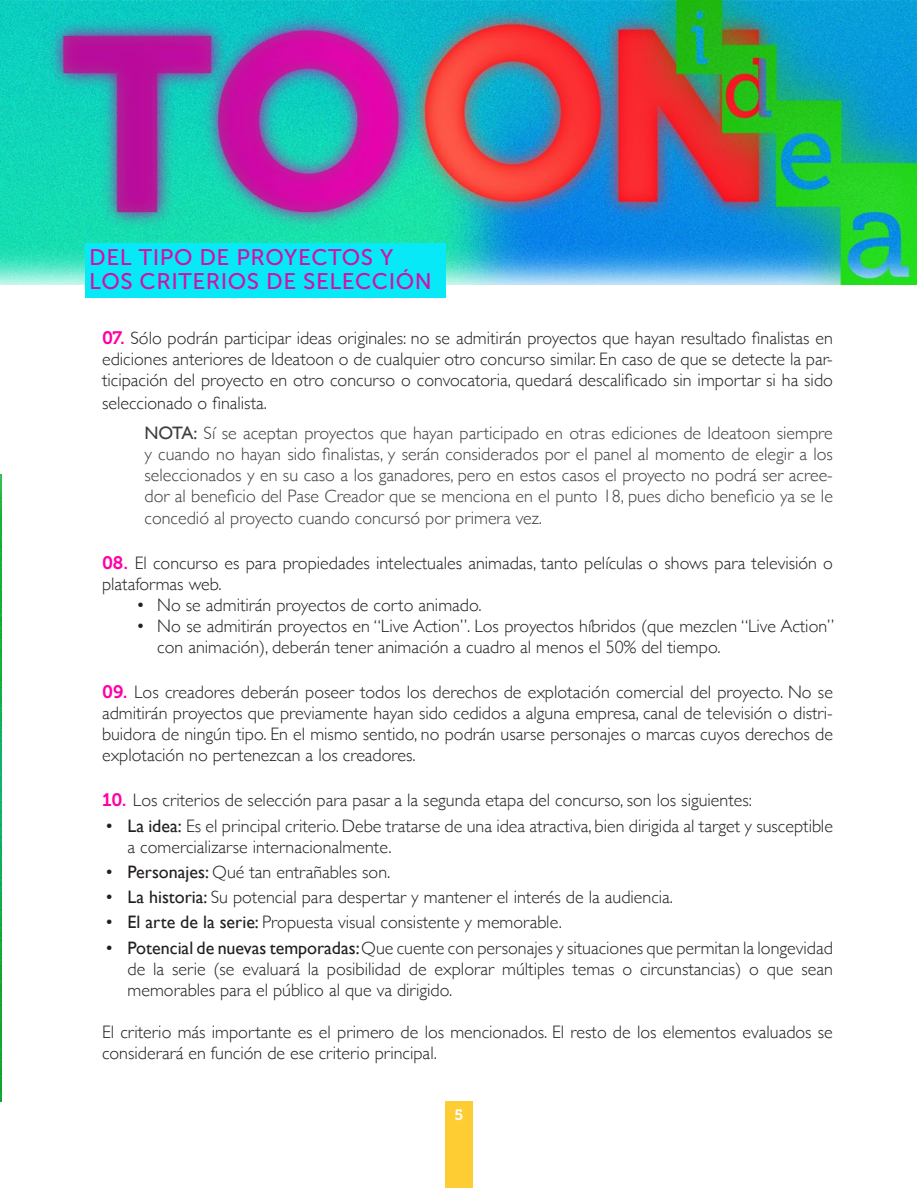
<style>
.page{position:relative;width:918px;height:1188px;background:#fff}
.page>*{position:absolute;margin:0;border:0;box-sizing:border-box;transform-origin:0 0}
.t1{font:22.5px "Museo Sans 500";letter-spacing:.025em;color:#d20eac}
.numeros{font:300 18px/21px "Gill Sans";color:#231f20}
.numeros-2{font:300 18px/21.3px "Gill Sans";color:#3e3e3f;text-align:justify}
.t2{font:15px "Museo 700";color:#fff}
.s1{font-family:"Museo 700";font-weight:400;color:#ff00a7}
.s2{font-weight:400}
</style>
<div class="page">
<div style="left:445px;top:1101px;width:28px;height:87px;background:#fecd33"></div>
<img style="left:0;top:474px;width:1px;height:627px">
<img style="left:0;top:0;width:917px;height:285px">
<div style="left:85px;top:243px;width:360px;height:55px;background:#07e9f7"></div>
<p class="t1" style="left:89px;top:244px;width:306px">DEL TIPO DE PROYECTOS Y</p>
<p class="t1" style="left:89px;top:268px;width:344px">LOS CRITERIOS DE SELECCIÓN</p>
<p class="numeros" style="left:102px;top:327px;width:732px;line-height:21.5px;text-align:justify"><span class="s1">07.</span> Sólo podrán participar ideas originales: no se admitirán proyectos que hayan resultado finalistas en ediciones anteriores de Ideatoon o de cualquier otro concurso similar. En caso de que se detecte la par&shy;ticipación del proyecto en otro concurso o convocatoria, quedará descalificado sin importar si ha sido seleccionado o finalista.</p>
<p class="numeros-2" style="left:145px;top:421px;width:690px"><span class="s2">NOTA:</span> Sí se aceptan proyectos que hayan participado en otras ediciones de Ideatoon siempre y cuando no hayan sido finalistas, y serán considerados por el panel al momento de elegir a los seleccionados y en su caso a los ganadores, pero en estos casos el proyecto no podrá ser acree&shy;dor al beneficio del Pase Creador que se menciona en el punto 18, pues dicho beneficio ya se le concedió al proyecto cuando concursó por primera vez.</p>
<p class="numeros" style="left:102px;top:552px;width:732px"><span class="s1">08.</span> El concurso es para propiedades intelectuales animadas, tanto películas o shows para televisión o plataformas web.</p>
<p class="numeros" style="left:136px;top:594px;width:347px">• No se admitirán proyectos de corto animado.</p>
<p class="numeros" style="left:157px;top:615px;width:679px;text-indent:-21px">• No se admitirán proyectos en “Live Action”. Los proyectos híbridos (que mezclen “Live Action” con animación), deberán tener animación a cuadro al menos el 50% del tiempo.</p>
<p class="numeros" style="left:102px;top:681px;width:732px;text-align:justify"><span class="s1">09.</span> Los creadores deberán poseer todos los derechos de explotación comercial del proyecto. No se admitirán proyectos que previamente hayan sido cedidos a alguna empresa, canal de televisión o distri&shy;buidora de ningún tipo. En el mismo sentido, no podrán usarse personajes o marcas cuyos derechos de explotación no pertenezcan a los creadores.</p>
<p class="numeros" style="left:102px;top:789px;width:651px"><span class="s1">10.</span> Los criterios de selección para pasar a la segunda etapa del concurso, son los siguientes:</p>
<p class="numeros" style="left:128px;top:814px;width:707px;text-indent:-21px"><span class="s2">• La idea:</span> Es el principal criterio. Debe tratarse de una idea atractiva, bien dirigida al target y susceptible a comercializarse internacionalmente.</p>
<p class="numeros" style="left:106px;top:861px;width:286px"><span class="s2">• Personajes:</span> Qué tan entrañables son.</p>
<p class="numeros" style="left:106px;top:886px;width:568px"><span class="s2">• La historia:</span> Su potencial para despertar y mantener el interés de la audiencia.</p>
<p class="numeros" style="left:106px;top:911px;width:457px"><span class="s2">• El arte de la serie:</span> Propuesta visual consistente y memorable.</p>
<p class="numeros" style="left:128px;top:936px;width:707px;text-align:justify;text-indent:-21px"><span class="s2">• Potencial de nuevas temporadas:</span> Que cuente con personajes y situaciones que permitan la longevidad de la serie (se evaluará la posibilidad de explorar múltiples temas o circunstancias) o que sean memorables para el público al que va dirigido.</p>
<p class="numeros" style="left:102px;top:1020px;width:732px">El criterio más importante es el primero de los mencionados. El resto de los elementos evaluados se considerará en función de ese criterio principal.</p>
<p class="t2" style="left:455px;top:1107px;width:10px">5</p>
</div>
